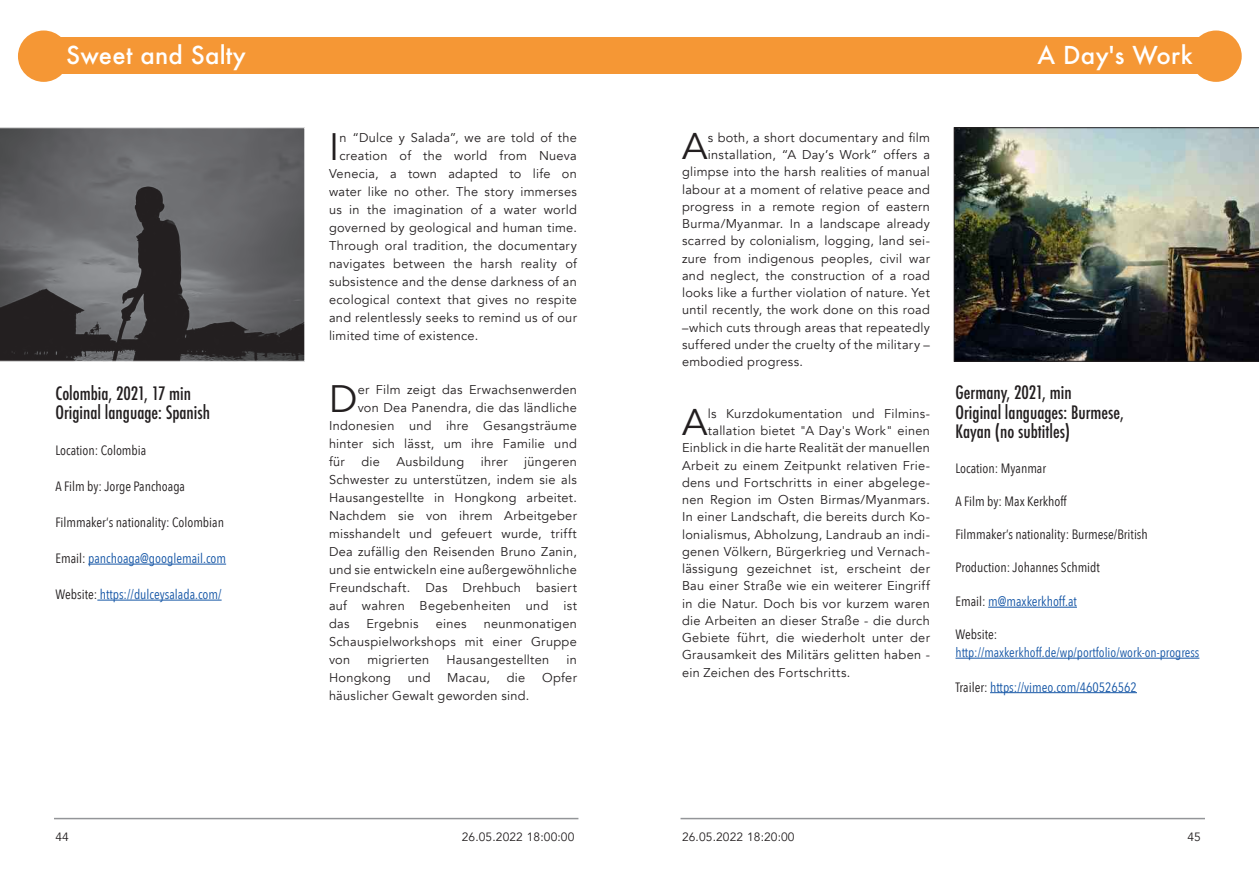
<style>
.page{position:relative;width:1259px;height:893px;background:#fff}
.page>*{position:absolute;margin:0;border:0;box-sizing:border-box;transform-origin:0 0}
.t1{font:38.1px "Avenir";color:#231f20}
.t2{font:37.05px "Avenir";color:#231f20}
.t3{font:500 24px "Futura";letter-spacing:.01em;color:#fff}
.t4{font:500 condensed 18px/19.5px "Futura";color:#231f20}
.t5{font:13.5px "Avenir Next Condensed";color:#231f20}
.t6{font:13.5px "Avenir Next Condensed";color:#1556a6}
.t7{font:13.2px "Avenir Next Condensed";color:#1556a6}
.t8{font:12.75px/18px "Avenir";letter-spacing:.025em;color:#231f20;text-align:justify}
.t9{font:12px "Avenir";letter-spacing:.01em;color:#231f20}
.s1{color:#231f20}
</style>
<div class="page">
<hr style="left:54px;top:818px;width:524px;height:1px;background:#939598">
<hr style="left:680px;top:818px;width:525px;height:1px;background:#939598">
<div style="left:1190px;top:31px;width:51px;height:51px;background:#f59735;border-radius:50%"></div>
<div style="left:44px;top:37px;width:1172px;height:37px;background:#f59735"></div>
<div style="left:18px;top:31px;width:51px;height:51px;background:#f59735;border-radius:50%"></div>
<img style="left:954px;top:128px;width:305px;height:233px">
<svg style="left:0;top:128px;width:305px;height:233px;background:#59595b"></svg>
<hr style="left:988px;top:607px;width:89px;height:1px;background:#1556a6">
<hr style="left:955px;top:658px;width:244px;height:1px;background:#1556a6">
<hr style="left:990px;top:692px;width:147px;height:1px;background:#1556a6">
<hr style="left:88px;top:564px;width:138px;height:1px;background:#1556a6">
<hr style="left:97px;top:600px;width:125px;height:1px;background:#1556a6">
<h3 class="t3" style="left:66px;top:38px;width:181px">Sweet and Salty</h3>
<h3 class="t4" style="left:56px;top:383px;width:156px">Colombia, 2021, 17 min<br>Original language: Spanish</h3>
<p class="t5" style="left:56px;top:439px;width:92px">Location: Colombia</p>
<p class="t5" style="left:56px;top:475px;width:131px">A Film by: Jorge Panchoaga</p>
<p class="t5" style="left:56px;top:511px;width:170px">Filmmaker‘s nationality: Colombian</p>
<p class="t6" style="left:56px;top:547px;width:172px"><span class="s1">Email:</span> panchoaga@googlemail.com</p>
<p class="t6" style="left:56px;top:583px;width:168px"><span class="s1">Website:</span> https://dulceysalada.com/</p>
<h1 class="t1" style="left:329px;top:124px;width:12px">I</h1>
<p class="t8" style="left:339px;top:129px;width:239px">n “Dulce y Salada”, we are told of the</p>
<p class="t8" style="left:339px;top:147px;width:239px">creation of the world from Nueva</p>
<p class="t8" style="left:329px;top:165px;width:249px">Venecia, a town adapted to life on</p>
<p class="t8" style="left:329px;top:183px;width:249px">water like no other. The story immerses</p>
<p class="t8" style="left:329px;top:201px;width:249px">us in the imagination of a water world</p>
<p class="t8" style="left:329px;top:219px;width:249px">governed by geological and human time.</p>
<p class="t8" style="left:329px;top:237px;width:249px">Through oral tradition, the documentary</p>
<p class="t8" style="left:329px;top:255px;width:249px">navigates between the harsh reality of</p>
<p class="t8" style="left:329px;top:273px;width:249px">subsistence and the dense darkness of an</p>
<p class="t8" style="left:329px;top:291px;width:249px">ecological context that gives no respite</p>
<p class="t8" style="left:329px;top:309px;width:249px">and relentlessly seeks to remind us of our</p>
<p class="t8" style="left:329px;top:327px;width:151px">limited time of existence.</p>
<h1 class="t1" style="left:329px;top:376px;width:30px">D</h1>
<p class="t8" style="left:358px;top:381px;width:221px">er Film zeigt das Erwachsenwerden</p>
<p class="t8" style="left:358px;top:399px;width:221px">von Dea Panendra, die das ländliche</p>
<p class="t8" style="left:329px;top:417px;width:249px">Indonesien und ihre Gesangsträume</p>
<p class="t8" style="left:329px;top:435px;width:249px">hinter sich lässt, um ihre Familie und</p>
<p class="t8" style="left:329px;top:453px;width:17px">für</p>
<p class="t8" style="left:361px;top:453px;width:20px">die</p>
<p class="t8" style="left:396px;top:453px;width:69px">Ausbildung</p>
<p class="t8" style="left:481px;top:453px;width:28px">ihrer</p>
<p class="t8" style="left:329px;top:453px;width:249px;text-indent:195px">jüngeren Schwester zu unterstützen, indem sie als Hausangestellte in Hongkong arbeitet.<br>Nachdem sie von ihrem Arbeitgeber misshandelt und gefeuert wurde, trifft Dea zufällig den Reisenden Bruno Zanin, und sie entwickeln eine außergewöhnliche Freundschaft. Das Drehbuch basiert auf wahren Begebenheiten und ist das</p>
<p class="t8" style="left:366px;top:615px;width:54px">Ergebnis</p>
<p class="t8" style="left:436px;top:615px;width:32px">eines</p>
<p class="t8" style="left:329px;top:615px;width:249px;text-indent:155px">neunmonatigen Schauspielworkshops mit einer Gruppe von</p>
<p class="t8" style="left:367px;top:651px;width:63px">migrierten</p>
<p class="t8" style="left:446px;top:651px;width:104px">Hausangestellten</p>
<p class="t8" style="left:566px;top:651px;width:12px">in</p>
<p class="t8" style="left:329px;top:669px;width:64px">Hongkong</p>
<p class="t8" style="left:408px;top:669px;width:24px">und</p>
<p class="t8" style="left:447px;top:669px;width:44px">Macau,</p>
<p class="t8" style="left:507px;top:669px;width:20px">die</p>
<p class="t8" style="left:542px;top:669px;width:36px">Opfer</p>
<p class="t8" style="left:329px;top:687px;width:202px">häuslicher Gewalt geworden sind.</p>
<p class="t9" style="left:56px;top:829px;width:15px">44</p>
<p class="t9" style="left:462px;top:829px;width:114px">26.05.2022 18:00:00</p>
<h2 class="t2" style="left:682px;top:124px;width:27px">A</h2>
<p class="t8" style="left:708px;top:129px;width:223px">s both, a short documentary and film</p>
<p class="t8" style="left:708px;top:146px;width:224px">installation, “A Day’s Work” offers a</p>
<p class="t8" style="left:682px;top:163px;width:249px">glimpse into the harsh realities of manual</p>
<p class="t8" style="left:682px;top:180px;width:249px">labour at a moment of relative peace and</p>
<p class="t8" style="left:682px;top:198px;width:249px">progress in a remote region of eastern</p>
<p class="t8" style="left:682px;top:215px;width:249px">Burma/Myanmar. In a landscape already</p>
<p class="t8" style="left:682px;top:232px;width:249px">scarred by colonialism, logging, land sei-</p>
<p class="t8" style="left:682px;top:249px;width:249px">zure from indigenous peoples, civil war</p>
<p class="t8" style="left:682px;top:267px;width:249px">and neglect, the construction of a road</p>
<p class="t8" style="left:682px;top:284px;width:249px">looks like a further violation of nature. Yet</p>
<p class="t8" style="left:682px;top:301px;width:249px">until recently, the work done on this road</p>
<p class="t8" style="left:682px;top:318px;width:249px">–which cuts through areas that repeatedly</p>
<p class="t8" style="left:682px;top:336px;width:249px">suffered under the cruelty of the military –</p>
<p class="t8" style="left:682px;top:353px;width:122px">embodied progress.</p>
<h2 class="t2" style="left:682px;top:400px;width:27px">A</h2>
<p class="t8" style="left:708px;top:405px;width:224px">ls Kurzdokumentation und Filmins-</p>
<p class="t8" style="left:708px;top:422px;width:223px">tallation bietet "A Day's Work" einen</p>
<p class="t8" style="left:682px;top:439px;width:249px">Einblick in die harte Realität der manuellen</p>
<p class="t8" style="left:682px;top:456px;width:249px">Arbeit zu einem Zeitpunkt relativen Frie-</p>
<p class="t8" style="left:682px;top:474px;width:249px">dens und Fortschritts in einer abgelege-</p>
<p class="t8" style="left:682px;top:491px;width:249px">nen Region im Osten Birmas/Myanmars.</p>
<p class="t8" style="left:682px;top:508px;width:249px">In einer Landschaft, die bereits durch Ko-</p>
<p class="t8" style="left:682px;top:525px;width:249px">lonialismus, Abholzung, Landraub an indi-</p>
<p class="t8" style="left:682px;top:543px;width:249px">genen Völkern, Bürgerkrieg und Vernach-</p>
<p class="t8" style="left:682px;top:560px;width:249px">lässigung gezeichnet ist, erscheint der</p>
<p class="t8" style="left:682px;top:577px;width:249px">Bau einer Straße wie ein weiterer Eingriff</p>
<p class="t8" style="left:682px;top:594px;width:249px">in die Natur. Doch bis vor kurzem waren</p>
<p class="t8" style="left:682px;top:612px;width:249px">die Arbeiten an dieser Straße - die durch</p>
<p class="t8" style="left:682px;top:629px;width:249px">Gebiete führt, die wiederholt unter der</p>
<p class="t8" style="left:682px;top:646px;width:249px">Grausamkeit des Militärs gelitten haben -</p>
<p class="t8" style="left:682px;top:663px;width:170px">ein Zeichen des Fortschritts.</p>
<h3 class="t3" style="left:1037px;top:38px;width:157px">A Day's Work</h3>
<h3 class="t4" style="left:955px;top:383px;width:170px">Germany, 2021, min<br>Original languages: Burmese,<br>Kayan (no subtitles)</h3>
<p class="t5" style="left:955px;top:456px;width:92px">Location: Myanmar</p>
<p class="t5" style="left:955px;top:489px;width:113px">A Film by: Max Kerkhoff</p>
<p class="t5" style="left:955px;top:522px;width:194px">Filmmaker’s nationality: Burmese/British</p>
<p class="t5" style="left:955px;top:555px;width:146px">Production: Johannes Schmidt</p>
<p class="t6" style="left:955px;top:590px;width:123px"><span class="s1">Email:</span> m@maxkerkhoff.at</p>
<p class="t5" style="left:955px;top:623px;width:43px">Website:</p>
<p class="t7" style="left:955px;top:641px;width:245px">http://maxkerkhoff.de/wp/portfolio/work-on-progress</p>
<p class="t6" style="left:955px;top:675px;width:183px"><span class="s1">Trailer:</span> https://vimeo.com/460526562</p>
<p class="t9" style="left:682px;top:829px;width:114px">26.05.2022 18:20:00</p>
<p class="t9" style="left:1187px;top:829px;width:15px">45</p>
</div>
